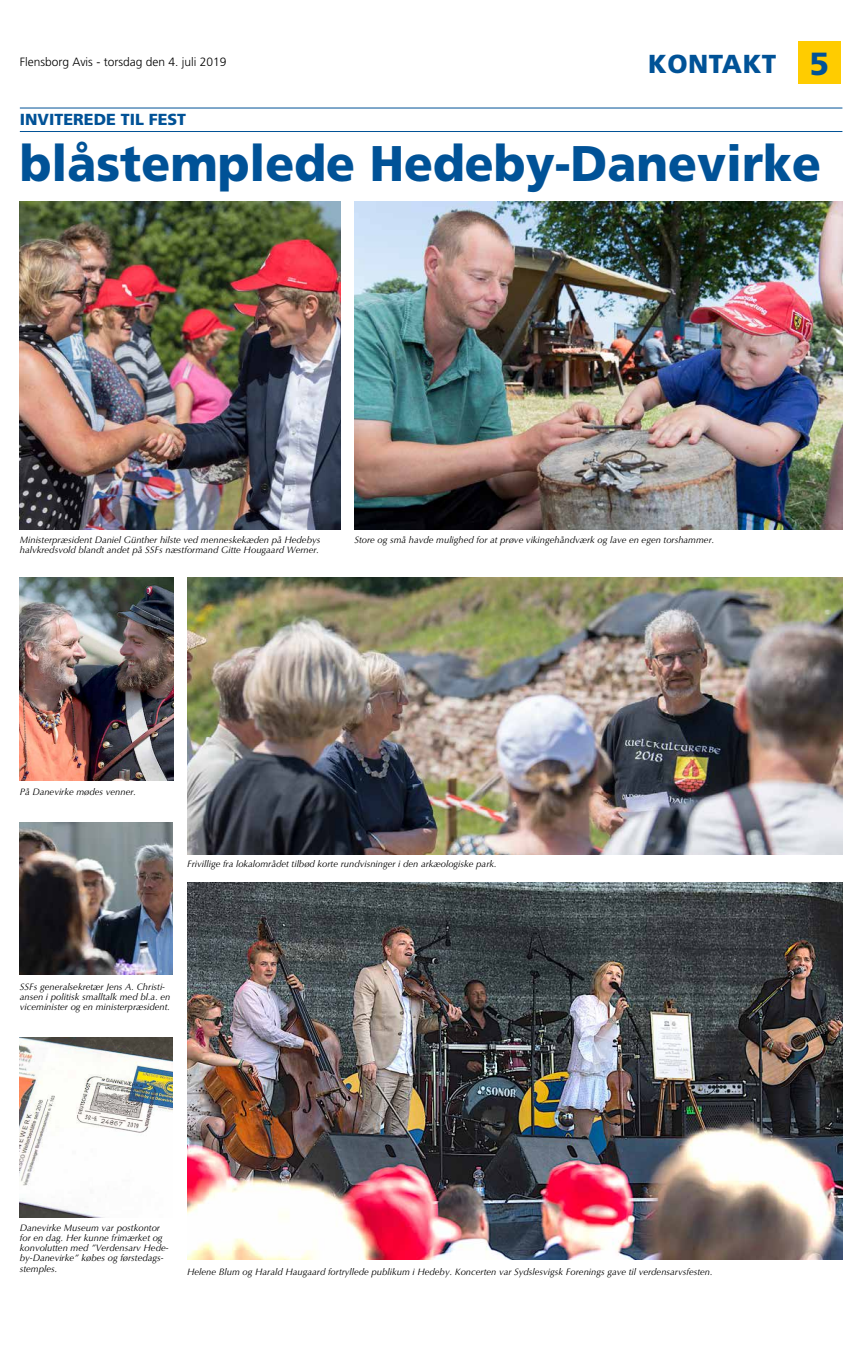
<style>
.page{position:relative;width:862px;height:1353px;background:#fff}
.page>*{position:absolute;margin:0;border:0;box-sizing:border-box;transform-origin:0 0}
.t1{font:900 50px "Frutiger";color:#005297;scale:.95 1}
.t2{font:900 26px "Frutiger";letter-spacing:.02em;color:#005297}
.t3{font:900 16px "Frutiger";color:#005297}
.t4{font:300 12px "Frutiger";color:#000}
.t5{font:italic 9.4px/10.2px "Optima";color:#000}
.s1{font-size:32px}
</style>
<div class="page">
<div style="left:798px;top:41px;width:43px;height:43px;background:#fc0"></div>
<hr style="left:20px;top:108px;width:822px;height:1px;background:#005297">
<hr style="left:20px;top:131px;width:822px;height:1px;background:#005297">
<img style="left:187px;top:882px;width:655px;height:377px">
<img style="left:20px;top:1037px;width:153px;height:180px">
<img style="left:187px;top:577px;width:655px;height:277px">
<img style="left:20px;top:822px;width:153px;height:151px">
<img style="left:354px;top:201px;width:488px;height:328px">
<img style="left:20px;top:577px;width:153px;height:203px">
<img style="left:20px;top:201px;width:320px;height:328px">
<p class="t4" style="left:20px;top:55px;width:208px">Flensborg Avis - torsdag den 4. juli 2019</p>
<h2 class="t2" style="left:648px;top:48px;width:182px">KONTAKT <span class="s1">5</span></h2>
<h3 class="t3" style="left:20px;top:110px;width:168px">INVITEREDE TIL FEST</h3>
<h1 class="t1" style="left:20px;top:133px;width:845px">blåstemplede Hedeby-Danevirke</h1>
<p class="t5" style="left:20px;top:535px;width:302px">Ministerpræsident Daniel Günther hilste ved menneskekæden på Hedebys halvkredsvold blandt andet på SSFs næstformand Gitte Hougaard Werner.</p>
<p class="t5" style="left:354px;top:535px;width:361px">Store og små havde mulighed for at prøve vikingehåndværk og lave en egen torshammer.</p>
<p class="t5" style="left:20px;top:787px;width:118px">På Danevirke mødes venner.</p>
<p class="t5" style="left:187px;top:859px;width:311px">Frivillige fra lokalområdet tilbød korte rundvisninger i den arkæologiske park.</p>
<p class="t5" style="left:20px;top:981px;width:152px">SSFs generalsekretær Jens A. Christi&shy;ansen i politisk smalltalk med bl.a. en viceminister og en ministerpræsident.</p>
<p class="t5" style="left:20px;top:1222px;width:150px">Danevirke Museum var postkontor for en dag. Her kunne frimærket og konvolutten med ”Verdensarv Hede&shy;by-Danevirke” købes og førstedags&shy;stemples.</p>
<p class="t5" style="left:187px;top:1266px;width:527px">Helene Blum og Harald Haugaard fortryllede publikum i Hedeby. Koncerten var Sydslesvigsk Forenings gave til verdensarvsfesten.</p>
</div>
